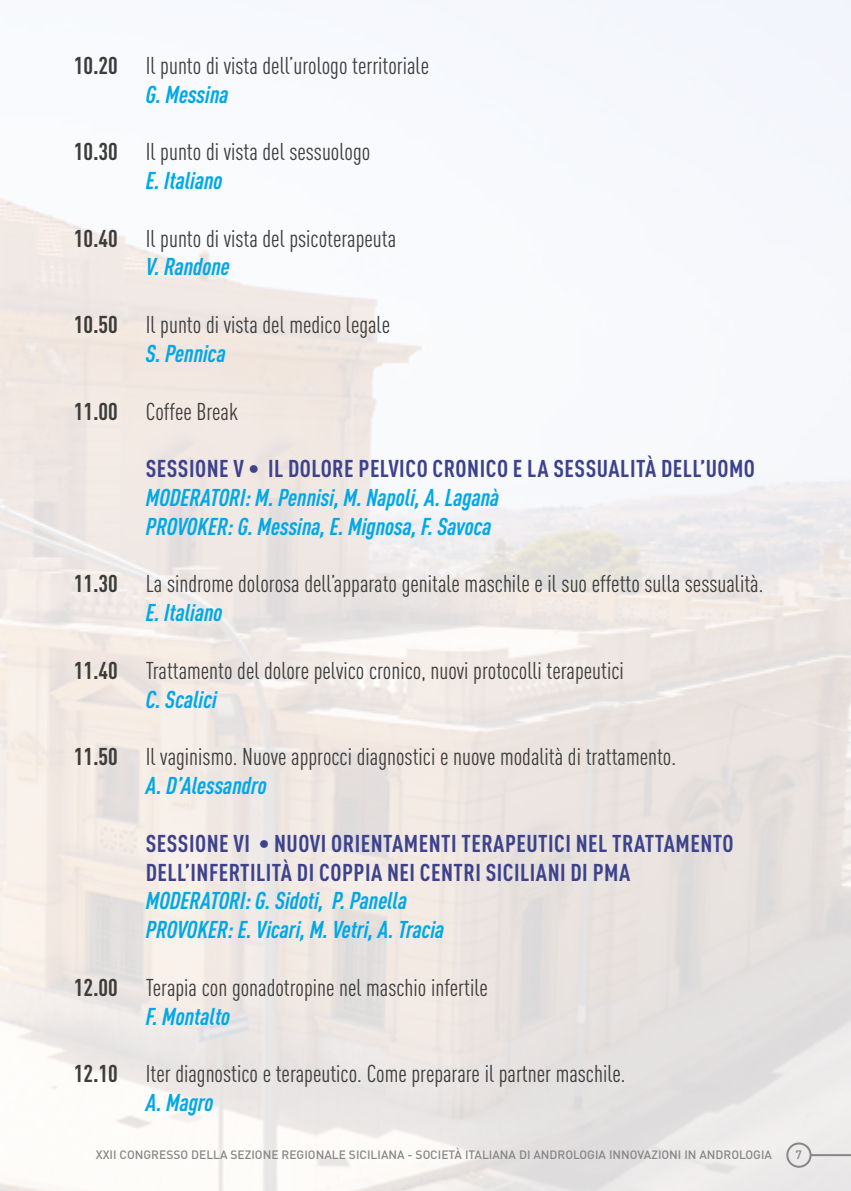
<style>
.page{position:relative;width:851px;height:1191px;background:#fff}
.page>*{position:absolute;margin:0;border:0;box-sizing:border-box;transform-origin:0 0}
.t1{font:condensed 24px/28.8px "DIN Pro";color:#3c3c3b}
.t2{font:700 condensed 24px/28.8px "DIN Pro";letter-spacing:.02em;color:#3d428d}
.t3{font:italic 700 condensed 24px/28.8px "DIN Pro";color:#00a8e7}
.t4{font:500 12px "DIN Pro";color:#878787}
.s1{font-weight:700}
.s2{font-weight:700;font-style:italic;color:#00a8e7}
</style>
<div class="page">
<hr style="left:810px;top:1154px;width:40px;height:2px;background:#878787">
<div style="left:786px;top:1142px;width:25px;height:25px;border:2px solid #878787;border-radius:50%"></div>
<p class="t1" style="left:146px;top:49px;width:285px;text-indent:-72px"><span class="s1">10.20</span> Il punto di vista dell’urologo territoriale<br><span class="s2">G. Messina</span></p>
<p class="t1" style="left:146px;top:136px;width:226px;text-indent:-72px"><span class="s1">10.30</span> Il punto di vista del sessuologo<br><span class="s2">E. Italiano</span></p>
<p class="t1" style="left:146px;top:222px;width:252px;text-indent:-72px"><span class="s1">10.40</span> Il punto di vista del psicoterapeuta<br><span class="s2">V. Randone</span></p>
<p class="t1" style="left:146px;top:308px;width:246px;text-indent:-72px"><span class="s1">10.50</span> Il punto di vista del medico legale<br><span class="s2">S. Pennica</span></p>
<p class="t1" style="left:74px;top:395px;width:166px"><span class="s1">11.00</span> Coffee Break</p>
<p class="t2" style="left:146px;top:452px;width:610px">SESSIONE V • IL DOLORE PELVICO CRONICO E LA SESSUALITÀ DELL’UOMO</p>
<p class="t3" style="left:146px;top:481px;width:355px">MODERATORI: M. Pennisi, M. Napoli, A. Laganà<br>PROVOKER: G. Messina, E. Mignosa, F. Savoca</p>
<p class="t1" style="left:146px;top:568px;width:619px;text-indent:-72px"><span class="s1">11.30</span> La sindrome dolorosa dell’apparato genitale maschile e il suo effetto sulla sessualità.<br><span class="s2">E. Italiano</span></p>
<p class="t1" style="left:146px;top:654px;width:479px;text-indent:-72px"><span class="s1">11.40</span> Trattamento del dolore pelvico cronico, nuovi protocolli terapeutici<br><span class="s2">C. Scalici</span></p>
<p class="t1" style="left:146px;top:740px;width:532px;text-indent:-72px"><span class="s1">11.50</span> Il vaginismo. Nuove approcci diagnostici e nuove modalità di trattamento.<br><span class="s2">A. D’Alessandro</span></p>
<p class="t2" style="left:146px;top:826px;width:589px">SESSIONE VI • NUOVI ORIENTAMENTI TERAPEUTICI NEL TRATTAMENTO<br>DELL’INFERTILITÀ DI COPPIA NEI CENTRI SICILIANI DI PMA</p>
<p class="t3" style="left:146px;top:884px;width:300px">MODERATORI: G. Sidoti, P. Panella<br>PROVOKER: E. Vicari, M. Vetri, A. Tracia</p>
<p class="t1" style="left:146px;top:971px;width:343px;text-indent:-72px"><span class="s1">12.00</span> Terapia con gonadotropine nel maschio infertile<br><span class="s2">F. Montalto</span></p>
<p class="t1" style="left:146px;top:1057px;width:481px;text-indent:-72px"><span class="s1">12.10</span> Iter diagnostico e terapeutico. Come preparare il partner maschile.<br><span class="s2">A. Magro</span></p>
<p class="t4" style="left:96px;top:1145px;width:677px">XXII CONGRESSO DELLA SEZIONE REGIONALE SICILIANA - SOCIETÀ ITALIANA DI ANDROLOGIA INNOVAZIONI IN ANDROLOGIA</p>
<p class="t4" style="left:795px;top:1144px;width:8px">7</p>
</div>
